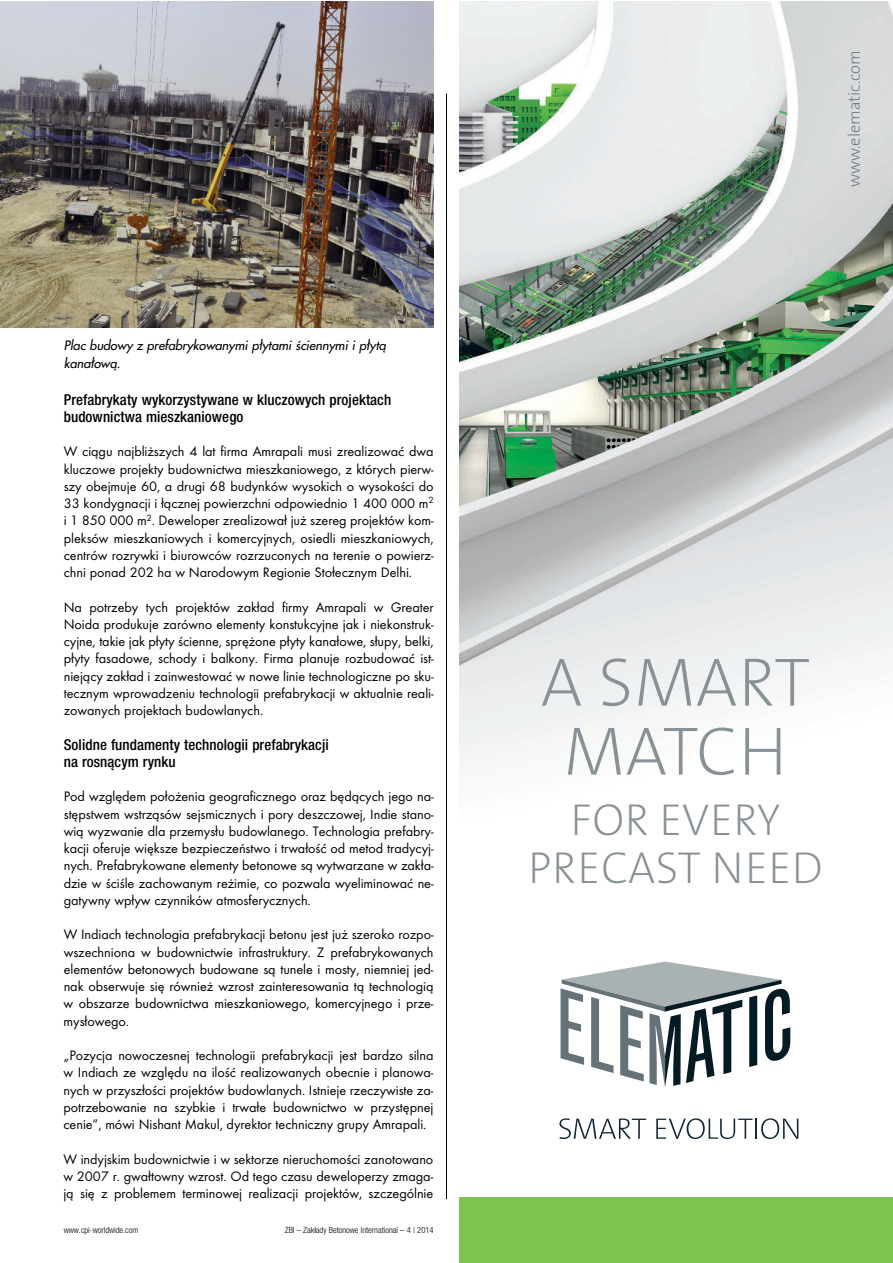
<style>
.page{position:relative;width:893px;height:1263px;background:#fff}
.page>*{position:absolute;margin:0;border:0;box-sizing:border-box;transform-origin:0 0}
.t1{font:200 69px/69px "The Sans B Plus W2";color:#889196;text-align:center}
.t2{font:200 45px/48px "The Sans B Plus W2";letter-spacing:.01em;color:#889196;text-align:center}
.t3{font:200 16.5px "The Sans B Plus W2";color:#687176}
.t4{font:15px/17.2px "Helvetica Neue Medium Cond";letter-spacing:.005em;color:#000}
.t5{font:14.25px/17.2px "Futura TCE";letter-spacing:-.005em;color:#000;text-align:justify}
.t6{font:italic 12.75px/17.2px "Futura";color:#000}
.t7{font:8.55px "Helvetica Neue Light Cond";color:#000}
</style>
<div class="page">
<hr style="left:446px;top:94px;width:1px;height:1105px;background:#000">
<img style="left:0;top:1px;width:434px;height:326px">
<img style="left:459px;top:1px;width:433px;height:763px">
<div style="left:459px;top:1197px;width:433px;height:66px;background:#7dc34e"></div>
<svg style="left:560px;top:961px;width:231px;height:126px"></svg>
<svg style="left:559px;top:1118px;width:87px;height:21px"></svg>
<svg style="left:656px;top:1118px;width:142px;height:21px"></svg>
<p class="t6" style="left:64px;top:337px;width:324px">Plac budowy z prefabrykowanymi płytami ściennymi i płytą kanałową.</p>
<p class="t4" style="left:64px;top:390px;width:329px">Prefabrykaty wykorzystywane w kluczowych projektach budownictwa mieszkaniowego</p>
<p class="t5" style="left:64px;top:443px;width:371px">W ciągu najbliższych 4 lat firma Amrapali musi zrealizować dwa kluczowe projekty budownictwa mieszkaniowego, z których pierw&shy;szy obejmuje 60, a drugi 68 budynków wysokich o wysokości do 33 kondygnacji i łącznej powierzchni odpowiednio 1 400 000 m<sup>2 </sup>i 1 850 000 m<sup>2</sup>. Deweloper zrealizował już szereg projektów kom&shy;pleksów mieszkaniowych i komercyjnych, osiedli mieszkaniowych, centrów rozrywki i biurowców rozrzuconych na terenie o powierz&shy;chni ponad 202 ha w Narodowym Regionie Stołecznym Delhi.</p>
<p class="t5" style="left:64px;top:598px;width:371px">Na potrzeby tych projektów zakład firmy Amrapali w Greater Noida produkuje zarówno elementy konstukcyjne jak i niekonstruk&shy;cyjne, takie jak płyty ścienne, sprężone płyty kanałowe, słupy, belki, płyty fasadowe, schody i balkony. Firma planuje rozbudować ist&shy;niejący zakład i zainwestować w nowe linie technologiczne po sku&shy;tecznym wprowadzeniu technologii prefabrykacji w aktualnie reali&shy;zowanych projektach budowlanych.</p>
<p class="t4" style="left:64px;top:735px;width:266px">Solidne fundamenty technologii prefabrykacji na rosnącym rynku</p>
<p class="t5" style="left:64px;top:788px;width:371px">Pod względem położenia geograficznego oraz będących jego na&shy;stępstwem wstrząsów sejsmicznych i pory deszczowej, Indie stano&shy;wią wyzwanie dla przemysłu budowlanego. Technologia prefabry&shy;kacji oferuje większe bezpieczeństwo i trwałość od metod tradycyj&shy;nych. Prefabrykowane elementy betonowe są wytwarzane w zakła&shy;dzie w ściśle zachowanym reżimie, co pozwala wyeliminować ne&shy;gatywny wpływ czynników atmosferycznych.</p>
<p class="t5" style="left:64px;top:926px;width:372px">W Indiach technologia prefabrykacji betonu jest już szeroko rozpo&shy;wszechniona w budownictwie infrastruktury. Z prefabrykowanych elementów betonowych budowane są tunele i mosty, niemniej jed&shy;nak obserwuje się również wzrost zainteresowania tą technologią w obszarze budownictwa mieszkaniowego, komercyjnego i prze&shy;mysłowego.</p>
<p class="t5" style="left:64px;top:1047px;width:372px">„Pozycja nowoczesnej technologii prefabrykacji jest bardzo silna w Indiach ze względu na ilość realizowanych obecnie i planowa&shy;nych w przyszłości projektów budowlanych. Istnieje rzeczywiste za&shy;potrzebowanie na szybkie i trwałe budownictwo w przystępnej cenie“, mówi Nishant Makul, dyrektor techniczny grupy Amrapali.</p>
<p class="t5" style="left:63px;top:1150px;width:371px">W indyjskim budownictwie i w sektorze nieruchomości zanotowano w 2007 r. gwałtowny wzrost. Od tego czasu deweloperzy zmaga&shy;ją się z problemem terminowej realizacji projektów, szczególnie</p>
<p class="t7" style="left:64px;top:1224px;width:76px">www.cpi-worldwide.com</p>
<p class="t7" style="left:285px;top:1224px;width:151px">ZBI – Zakłady Betonowe International – 4 | 2014</p>
<p class="t3" style="left:844px;top:187px;width:139px;rotate:-90deg">www.elematic.com</p>
<h1 class="t1" style="left:541px;top:648px;width:271px">A SMART<br>MATCH</h1>
<h2 class="t2" style="left:528px;top:796px;width:296px">FOR EVERY<br>PRECAST NEED</h2>
</div>
